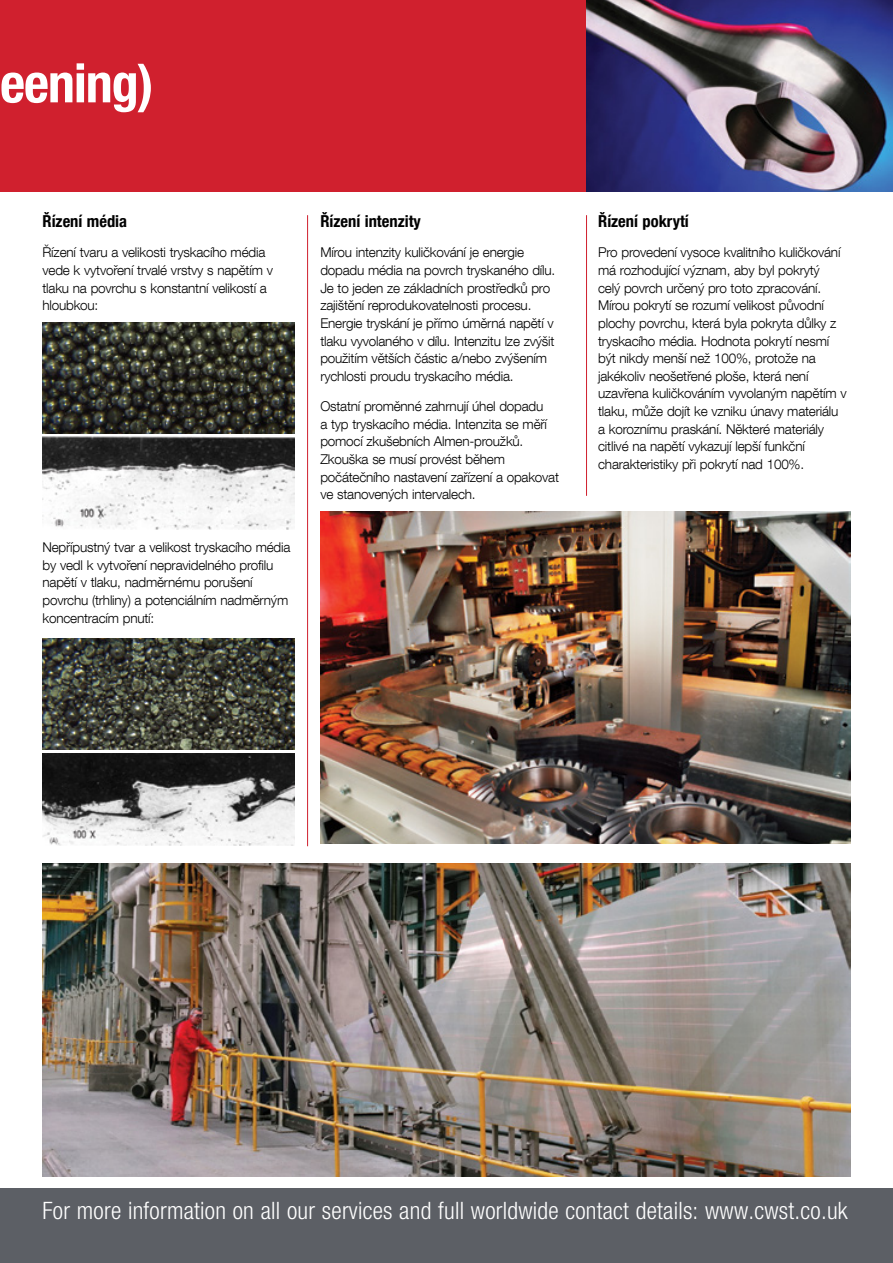
<style>
.page{position:relative;width:893px;height:1263px;background:#fff}
.page>*{position:absolute;margin:0;border:0;box-sizing:border-box;transform-origin:0 0}
.t1{font:700 condensed 54px "Helvetica Neue LT Com";letter-spacing:-.02em;color:#fff}
.t2{font:300 condensed 24px "Helvetica Neue LT Com";letter-spacing:.01em;color:#fff}
.t3{font:700 condensed 16.5px "Helvetica Neue LT Com";color:#000}
.t4{font:300 13.5px/17.7px "Helvetica Neue LT Com";letter-spacing:-.015em;color:#000}
</style>
<div class="page">
<div style="left:0;top:1188px;width:893px;height:75px;background:#5c5f65"></div>
<div style="left:0;top:0;width:893px;height:191px;background:#d0202e"></div>
<hr style="left:307px;top:215px;width:1px;height:631px;background:#d0202e">
<hr style="left:586px;top:215px;width:1px;height:281px;background:#d0202e">
<img style="left:586px;top:0;width:307px;height:191px">
<img style="left:43px;top:863px;width:807px;height:313px">
<img style="left:43px;top:322px;width:252px;height:111px">
<img style="left:43px;top:437px;width:252px;height:92px">
<img style="left:43px;top:638px;width:252px;height:111px">
<img style="left:43px;top:754px;width:252px;height:92px">
<img style="left:320px;top:512px;width:530px;height:331px">
<h1 class="t1" style="left:0;top:51px;width:155px">eening)</h1>
<p class="t3" style="left:43px;top:211px;width:86px">Řízení média</p>
<p class="t4" style="left:43px;top:243px;width:232px">Řízení tvaru a velikosti tryskacího média vede k vytvoření trvalé vrstvy s napětím v tlaku na povrchu s konstantní velikostí a hloubkou:</p>
<p class="t4" style="left:43px;top:538px;width:249px">Nepřípustný tvar a velikost tryskacího média by vedl k vytvoření nepravidelného profilu napětí v tlaku, nadměrnému porušení povrchu (trhliny) a potenciálním nadměrným koncentracím pnutí:</p>
<p class="t3" style="left:320px;top:211px;width:102px">Řízení intenzity</p>
<p class="t4" style="left:320px;top:243px;width:236px">Mírou intenzity kuličkování je energie dopadu média na povrch tryskaného dílu.<br>Je to jeden ze základních prostředků pro zajištění reprodukovatelnosti procesu.<br>Energie tryskání je přímo úměrná napětí v tlaku vyvolaného v dílu. Intenzitu lze zvýšit použitím větších částic a/nebo zvýšením rychlosti proudu tryskacího média.</p>
<p class="t4" style="left:320px;top:397px;width:240px">Ostatní proměnné zahrnují úhel dopadu<br>a typ tryskacího média. Intenzita se měří pomocí zkušebních Almen-proužků.<br>Zkouška se musí provést během počátečního nastavení zařízení a opakovat ve stanovených intervalech.</p>
<p class="t3" style="left:598px;top:211px;width:92px">Řízení pokrytí</p>
<p class="t4" style="left:598px;top:243px;width:250px">Pro provedení vysoce kvalitního kuličkování má rozhodující význam, aby byl pokrytý<br>celý povrch určený pro toto zpracování.<br>Mírou pokrytí se rozumí velikost původní plochy povrchu, která byla pokryta důlky z tryskacího média. Hodnota pokrytí nesmí být nikdy menší než 100%, protože na jakékoliv neošetřené ploše, která není uzavřena kuličkováním vyvolaným napětím v tlaku, může dojít ke vzniku únavy materiálu a koroznímu praskání. Některé materiály citlivé na napětí vykazují lepší funkční charakteristiky při pokrytí nad 100%.</p>
<h2 class="t2" style="left:43px;top:1197px;width:807px">For more information on all our services and full worldwide contact details: www.cwst.co.uk</h2>
</div>
